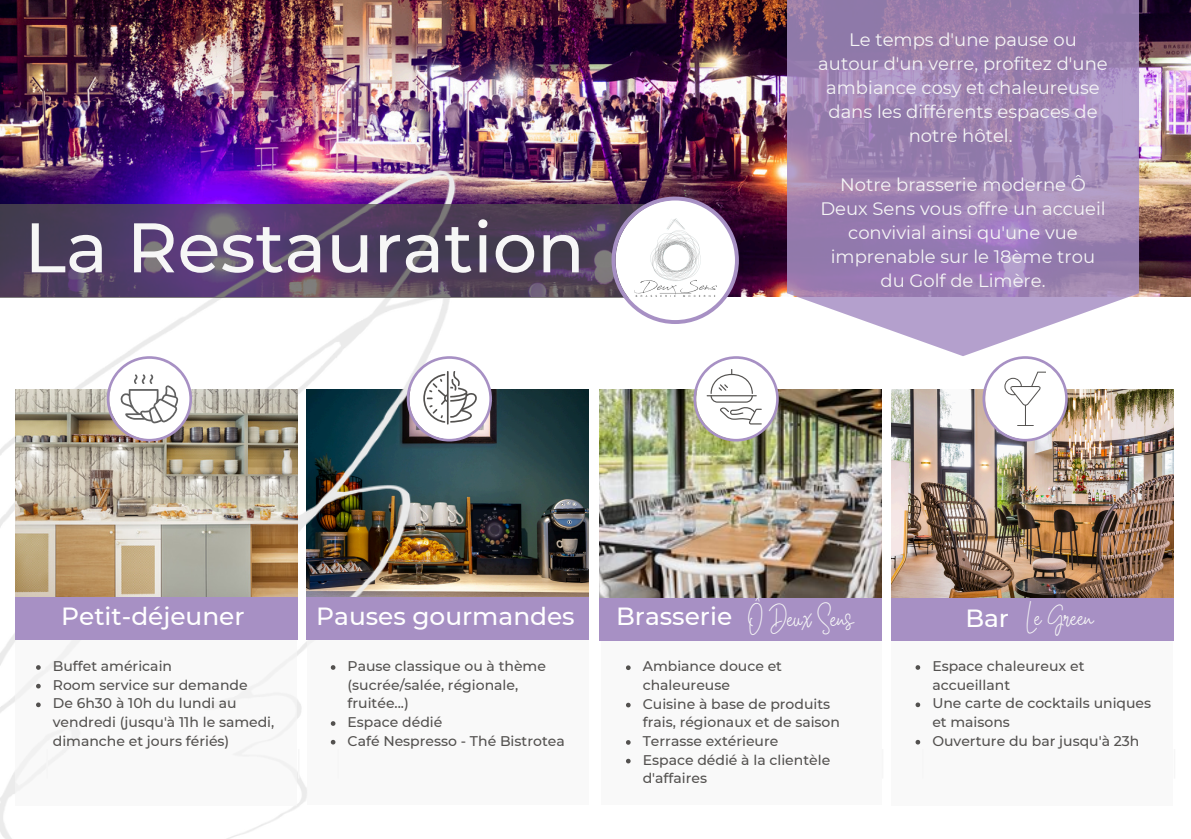
<style>
.page{position:relative;width:1191px;height:839px;background:#fff}
.page>*{position:absolute;margin:0;border:0;box-sizing:border-box;transform-origin:0 0}
.t1{font:500 70px "Montserrat";color:#f6f6f6}
.t2{font:500 24.8px "Montserrat";color:#fff}
.t3{font:20.8px "White Star";color:#f6f6f6}
.t4{font:18px/24px "Montserrat";color:#f6f6f6;text-align:center}
.t5{font:500 14px/18.6px "Montserrat";color:#53514f}
</style>
<div class="page">
<img style="left:633px;top:0;width:558px;height:296px">
<img style="left:0;top:0;width:633px;height:838px">
<svg style="left:0;top:204px;width:612px;height:93px;background:#544263"></svg>
<img style="left:16px;top:389px;width:282px;height:208px">
<svg style="left:298px;top:749px;width:1px;height:29px"></svg>
<div style="left:15px;top:597px;width:282px;height:208px;background:#f6f6f6"></div>
<div style="left:16px;top:597px;width:282px;height:42px;background:#a790c4"></div>
<img style="left:599px;top:389px;width:282px;height:208px">
<svg style="left:694px;top:356px;width:85px;height:85px"></svg>
<div style="left:601px;top:609px;width:280px;height:195px;background:#f6f6f6"></div>
<div style="left:599px;top:597px;width:282px;height:43px;background:#a790c4"></div>
<img style="left:891px;top:389px;width:282px;height:208px">
<div style="left:307px;top:609px;width:282px;height:195px;background:#f6f6f6"></div>
<div style="left:307px;top:597px;width:282px;height:42px;background:#a790c4"></div>
<div style="left:891px;top:609px;width:282px;height:196px;background:#f6f6f6"></div>
<div style="left:891px;top:597px;width:282px;height:43px;background:#a790c4"></div>
<svg style="left:107px;top:356px;width:85px;height:85px"></svg>
<svg style="left:407px;top:356px;width:85px;height:85px"></svg>
<svg style="left:612px;top:196px;width:127px;height:128px"></svg>
<img style="left:634px;top:219px;width:83px;height:78px">
<svg style="left:983px;top:356px;width:85px;height:85px"></svg>
<svg style="left:787px;top:0;width:352px;height:356px;background:#a78fbb"></svg>
<svg style="left:36px;top:665px;width:5px;height:4px"></svg>
<svg style="left:36px;top:683px;width:5px;height:5px"></svg>
<svg style="left:36px;top:702px;width:5px;height:5px"></svg>
<svg style="left:331px;top:665px;width:4px;height:4px"></svg>
<svg style="left:331px;top:721px;width:4px;height:4px"></svg>
<svg style="left:331px;top:739px;width:4px;height:5px"></svg>
<svg style="left:626px;top:665px;width:5px;height:5px"></svg>
<svg style="left:626px;top:702px;width:5px;height:5px"></svg>
<svg style="left:626px;top:740px;width:5px;height:4px"></svg>
<svg style="left:626px;top:758px;width:5px;height:5px"></svg>
<svg style="left:916px;top:665px;width:4px;height:4px"></svg>
<svg style="left:916px;top:702px;width:4px;height:5px"></svg>
<svg style="left:916px;top:739px;width:4px;height:5px"></svg>
<p class="t1" style="left:24px;top:204px;width:562px">La Restauration</p>
<h2 class="t4" style="left:818px;top:28px;width:291px">Le temps d'une pause ou autour d'un verre, profitez d'une ambiance cosy et chaleureuse dans les différents espaces de notre hôtel.</h2>
<p class="t4" style="left:820px;top:172px;width:287px">Notre brasserie moderne Ô<br>Deux Sens vous offre un accueil convivial ainsi qu'une vue imprenable sur le 18ème trou du Golf de Limère.</p>
<p class="t2" style="left:61px;top:600px;width:185px">Petit-déjeuner</p>
<p class="t5" style="left:53px;top:656px;width:121px">Buffet américain</p>
<p class="t5" style="left:53px;top:675px;width:196px">Room service sur demande</p>
<p class="t5" style="left:53px;top:694px;width:223px">De 6h30 à 10h du lundi au vendredi (jusqu'à 11h le samedi, dimanche et jours fériés)</p>
<p class="t2" style="left:616px;top:600px;width:118px">Brasserie</p>
<h2 class="t3" style="left:748px;top:613px;width:108px">Ô Deux Sens</h2>
<p class="t2" style="left:316px;top:600px;width:260px">Pauses gourmandes</p>
<h4 class="t2" style="left:965px;top:603px;width:45px">Bar</h4>
<h4 class="t3" style="left:1026px;top:612px;width:70px">Le Green</h4>
<p class="t5" style="left:643px;top:657px;width:141px">Ambiance douce et chaleureuse</p>
<p class="t5" style="left:643px;top:694px;width:199px">Cuisine à base de produits frais, régionaux et de saison</p>
<p class="t5" style="left:643px;top:731px;width:137px">Terrasse extérieure</p>
<p class="t5" style="left:643px;top:750px;width:189px">Espace dédié à la clientèle d'affaires</p>
<p class="t5" style="left:348px;top:656px;width:200px">Pause classique ou à thème (sucrée/salée, régionale, fruitée...)</p>
<p class="t5" style="left:348px;top:712px;width:96px">Espace dédié</p>
<h1 class="t5" style="left:348px;top:731px;width:219px">Café Nespresso - Thé Bistrotea</h1>
<p class="t5" style="left:932px;top:656px;width:154px">Espace chaleureux et accueillant</p>
<h2 class="t5" style="left:932px;top:694px;width:220px">Une carte de cocktails uniques et maisons</h2>
<h2 class="t5" style="left:932px;top:731px;width:209px">Ouverture du bar jusqu'à 23h</h2>
</div>
